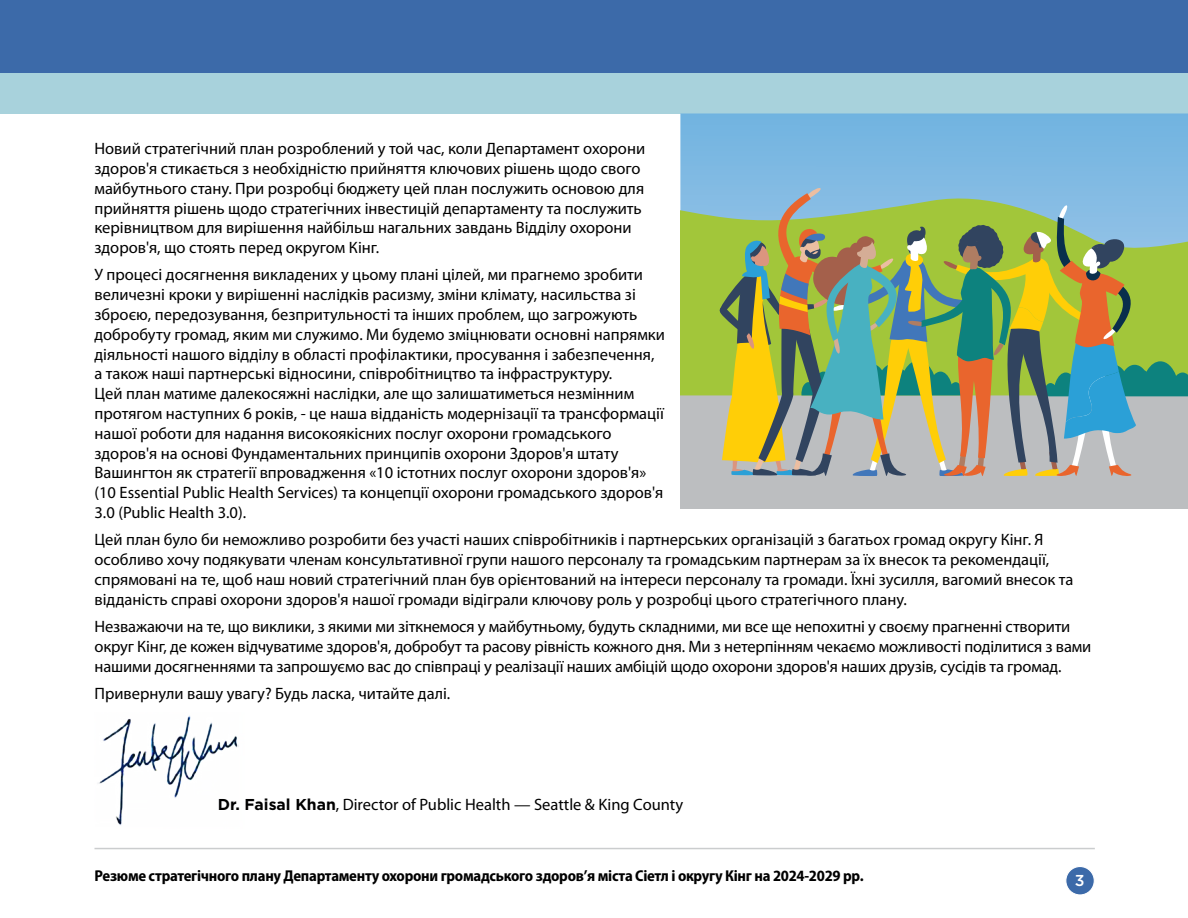
<style>
.page{position:relative;width:1188px;height:918px;background:#fff}
.page>*{position:absolute;margin:0;border:0;box-sizing:border-box;transform-origin:0 0}
.t1{font:16.5px/19.8px "Myriad Pro";color:#000}
.t2{font:700 semi-condensed 15.75px "Myriad Pro";letter-spacing:-.015em;color:#000}
.t3{font:500 15.75px "Gotham";color:#fff}
.s1{font-family:"Gotham";font-weight:700;font-size:15.75px}
</style>
<div class="page">
<div style="left:1066px;top:867px;width:28px;height:28px;background:#3c6aa9;border-radius:50%"></div>
<div style="left:1065px;top:866px;width:30px;height:30px;border:1px solid #fff;border-radius:50%"></div>
<div style="left:0;top:73px;width:1188px;height:40px;background:#a8d2dc"></div>
<div style="left:0;top:0;width:1188px;height:73px;background:#3c6aa9"></div>
<hr style="left:94px;top:848px;width:1001px;height:1px;background:#cbcdce">
<img style="left:98px;top:715px;width:141px;height:111px">
<div style="left:680px;top:371px;width:508px;height:138px;background:#bcbec0"></div>
<div style="left:680px;top:113px;width:508px;height:53px;background:#77b6e1"></div>
<svg style="left:680px;top:166px;width:508px;height:230px;background:#8dbea2"></svg>
<svg style="left:718px;top:186px;width:470px;height:290px"></svg>
<p class="t1" style="left:94px;top:139px;width:552px">Новий стратегічний план розроблений у той час, коли Департамент охорони здоров'я стикається з необхідністю прийняття ключових рішень щодо свого майбутнього стану. При розробці бюджету цей план послужить основою для прийняття рішень щодо стратегічних інвестицій департаменту та послужить керівництвом для вирішення найбільш нагальних завдань Відділу охорони здоров'я, що стоять перед округом Кінг.</p>
<p class="t1" style="left:94px;top:265px;width:572px">У процесі досягнення викладених у цьому плані цілей, ми прагнемо зробити величезні кроки у вирішенні наслідків расизму, зміни клімату, насильства зі зброєю, передозування, безпритульності та інших проблем, що загрожують добробуту громад, яким ми служимо. Ми будемо зміцнювати основні напрямки діяльності нашого відділу в області профілактики, просування і забезпечення, а також наші партнерські відносини, співробітництво та інфраструктуру.<br>Цей план матиме далекосяжні наслідки, але що залишатиметься незмінним протягом наступних 6 років, - це наша відданість модернізації та трансформації нашої роботи для надання високоякісних послуг охорони громадського здоров'я на основі Фундаментальних принципів охорони Здоров'я штату Вашингтон як стратегії впровадження «10 істотних послуг охорони здоров'я» (10 Essential Public Health Services) та концепції охорони громадського здоров'я 3.0 (Public Health 3.0).</p>
<p class="t1" style="left:94px;top:530px;width:980px">Цей план було би неможливо розробити без участі наших співробітників і партнерських організацій з багатьох громад округу Кінг. Я особливо хочу подякувати членам консультативної групи нашого персоналу та громадським партнерам за їх внесок та рекомендації, спрямовані на те, щоб наш новий стратегічний план був орієнтований на інтереси персоналу та громади. Їхні зусилля, вагомий внесок та відданість справі охорони здоров'я нашої громади відіграли ключову роль у розробці цього стратегічного плану.</p>
<p class="t1" style="left:94px;top:617px;width:998px">Незважаючи на те, що виклики, з якими ми зіткнемося у майбутньому, будуть складними, ми все ще непохитні у своєму прагненні створити округ Кінг, де кожен відчуватиме здоров'я, добробут та расову рівність кожного дня. Ми з нетерпінням чекаємо можливості поділитися з вами нашими досягненнями та запрошуємо вас до співпраці у реалізації наших амбіцій щодо охорони здоров'я наших друзів, сусідів та громад.</p>
<p class="t1" style="left:94px;top:684px;width:357px">Привернули вашу увагу? Будь ласка, читайте далі.</p>
<p class="t1" style="left:218px;top:795px;width:467px"><span class="s1">Dr. Faisal Khan</span>, Director of Public Health — Seattle &amp; King County</p>
<p class="t2" style="left:94px;top:867px;width:771px">Резюме стратегічного плану Департаменту охорони громадського здоров’я міста Сіетл і округу Кінг на 2024-2029 рр.</p>
<p class="t3" style="left:1075px;top:870px;width:11px">3</p>
</div>
